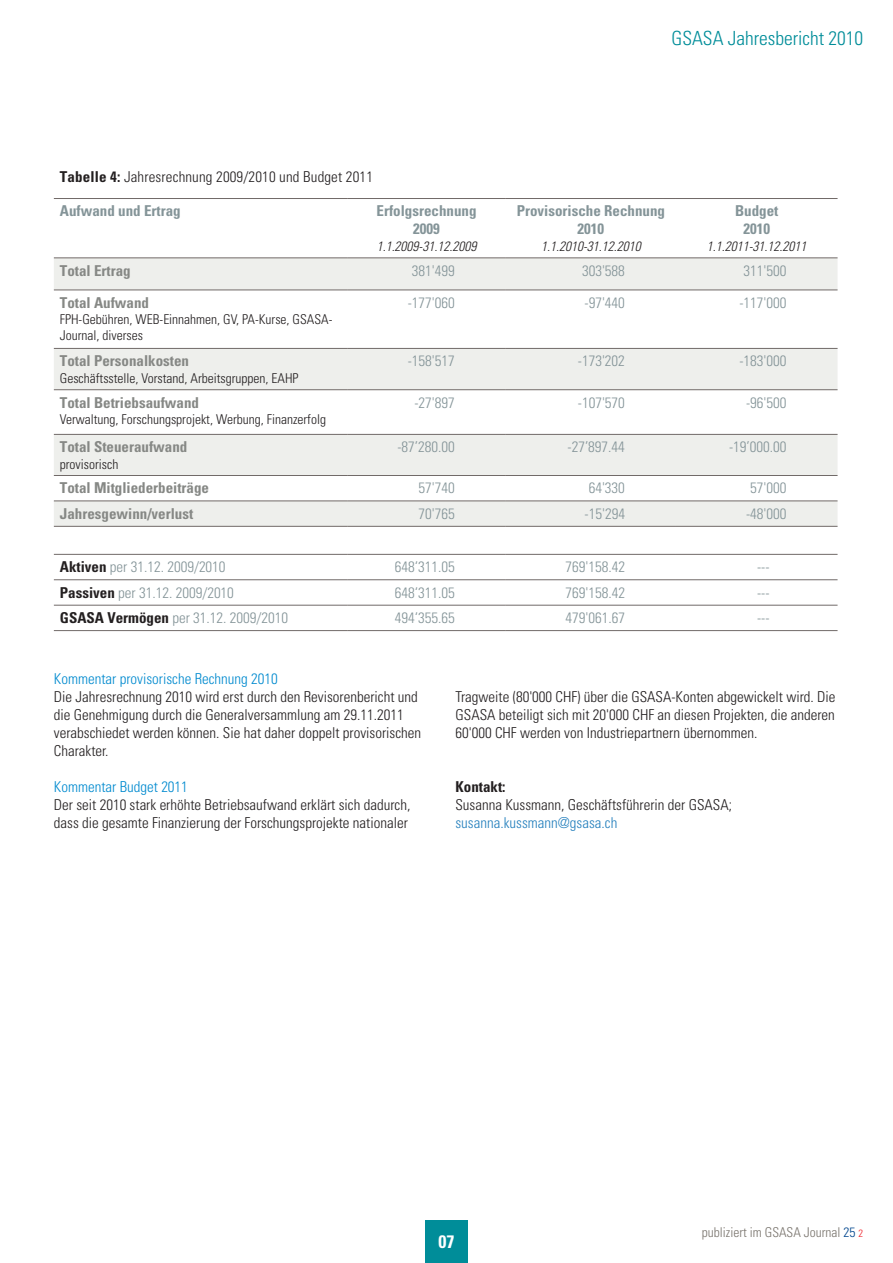
<style>
.page{position:relative;width:893px;height:1263px;background:#fff}
.page>*{position:absolute;margin:0;border:0;box-sizing:border-box;transform-origin:0 0}
.t1{font:300 condensed 19.5px "Univers";color:#008d99}
.t2{font:700 condensed 18px "Univers";color:#fff}
.t3{font:300 condensed 15px/18px "Univers";color:#231f20}
.t4{font:300 condensed 15px "Univers";color:#849498}
.t5{font:700 condensed 15px "Univers";color:#868885}
.t6{font:700 condensed 15px/18px "Univers";color:#849498;text-align:center}
.t7{font:300 condensed 15px "Univers";color:#008acf}
.t8{font:300 condensed 15px "Univers";color:#2580bd}
.t9{font:700 condensed 15px "Univers";color:#231f20}
.t10{font:300 condensed 13.5px/16.2px "Univers";color:#231f20}
.t11{font:italic 300 condensed 13.5px "Univers";color:#231f20}
.t12{font:300 condensed 13.5px "Univers";color:#7a756e}
.s1{font-weight:700}
.s2{font-weight:700;color:#231f20}
.s3{color:#01468e}
.s4{font-size:10.5px;color:#ee1c26}
</style>
<div class="page">
<div style="left:425px;top:1220px;width:43px;height:43px;background:#008d99"></div>
<svg style="left:54px;top:258px;width:783px;height:268px;fill:#eeefec"></svg>
<hr style="left:54px;top:579px;width:293px;height:1px;background:#716a68">
<hr style="left:347px;top:579px;width:159px;height:1px;background:#716a68">
<hr style="left:506px;top:579px;width:170px;height:1px;background:#716a68">
<hr style="left:676px;top:579px;width:161px;height:1px;background:#716a68">
<hr style="left:54px;top:198px;width:293px;height:1px;background:#716a68">
<hr style="left:347px;top:198px;width:159px;height:1px;background:#716a68">
<hr style="left:506px;top:198px;width:170px;height:1px;background:#716a68">
<hr style="left:676px;top:198px;width:161px;height:1px;background:#716a68">
<hr style="left:54px;top:257px;width:293px;height:1px;background:#716a68">
<hr style="left:347px;top:257px;width:159px;height:1px;background:#716a68">
<hr style="left:506px;top:257px;width:170px;height:1px;background:#716a68">
<hr style="left:676px;top:257px;width:161px;height:1px;background:#716a68">
<hr style="left:54px;top:475px;width:293px;height:1px;background:#716a68">
<hr style="left:347px;top:475px;width:159px;height:1px;background:#716a68">
<hr style="left:506px;top:475px;width:170px;height:1px;background:#716a68">
<hr style="left:676px;top:475px;width:161px;height:1px;background:#716a68">
<hr style="left:54px;top:605px;width:293px;height:1px;background:#716a68">
<hr style="left:347px;top:605px;width:159px;height:1px;background:#716a68">
<hr style="left:506px;top:605px;width:170px;height:1px;background:#716a68">
<hr style="left:676px;top:605px;width:161px;height:1px;background:#716a68">
<hr style="left:54px;top:630px;width:293px;height:1px;background:#716a68">
<hr style="left:347px;top:630px;width:159px;height:1px;background:#716a68">
<hr style="left:506px;top:630px;width:170px;height:1px;background:#716a68">
<hr style="left:676px;top:630px;width:161px;height:1px;background:#716a68">
<hr style="left:54px;top:348px;width:293px;height:1px;background:#716a68">
<hr style="left:347px;top:348px;width:159px;height:1px;background:#716a68">
<hr style="left:506px;top:348px;width:170px;height:1px;background:#716a68">
<hr style="left:676px;top:348px;width:161px;height:1px;background:#716a68">
<hr style="left:54px;top:501px;width:293px;height:1px;background:#716a68">
<hr style="left:347px;top:501px;width:159px;height:1px;background:#716a68">
<hr style="left:506px;top:501px;width:170px;height:1px;background:#716a68">
<hr style="left:676px;top:501px;width:161px;height:1px;background:#716a68">
<hr style="left:54px;top:526px;width:293px;height:1px;background:#716a68">
<hr style="left:347px;top:526px;width:159px;height:1px;background:#716a68">
<hr style="left:506px;top:526px;width:170px;height:1px;background:#716a68">
<hr style="left:676px;top:526px;width:161px;height:1px;background:#716a68">
<hr style="left:54px;top:554px;width:293px;height:1px;background:#716a68">
<hr style="left:347px;top:554px;width:159px;height:1px;background:#716a68">
<hr style="left:506px;top:554px;width:170px;height:1px;background:#716a68">
<hr style="left:676px;top:554px;width:161px;height:1px;background:#716a68">
<hr style="left:54px;top:290px;width:293px;height:1px;background:#716a68">
<hr style="left:347px;top:290px;width:159px;height:1px;background:#716a68">
<hr style="left:506px;top:290px;width:170px;height:1px;background:#716a68">
<hr style="left:676px;top:290px;width:161px;height:1px;background:#716a68">
<hr style="left:54px;top:389px;width:293px;height:1px;background:#716a68">
<hr style="left:347px;top:389px;width:159px;height:1px;background:#716a68">
<hr style="left:506px;top:389px;width:170px;height:1px;background:#716a68">
<hr style="left:676px;top:389px;width:161px;height:1px;background:#716a68">
<hr style="left:54px;top:434px;width:293px;height:1px;background:#716a68">
<hr style="left:347px;top:434px;width:159px;height:1px;background:#716a68">
<hr style="left:506px;top:434px;width:170px;height:1px;background:#716a68">
<hr style="left:676px;top:434px;width:161px;height:1px;background:#716a68">
<h1 class="t1" style="left:671px;top:27px;width:193px">GSASA Jahresbericht 2010</h1>
<p class="t3" style="left:60px;top:167px;width:315px"><span class="s1">Tabelle 4:</span> Jahresrechnung 2009/2010 und Budget 2011</p>
<p class="t6" style="left:60px;top:202px;width:122px">Aufwand und Ertrag</p>
<p class="t6" style="left:376px;top:202px;width:101px">Erfolgsrechnung<br>2009</p>
<p class="t11" style="left:377px;top:238px;width:101px">1.1.2009-31.12.2009</p>
<p class="t6" style="left:517px;top:202px;width:150px">Provisorische Rechnung<br>2010</p>
<p class="t11" style="left:541px;top:238px;width:101px">1.1.2010-31.12.2010</p>
<p class="t6" style="left:735px;top:202px;width:45px">Budget<br>2010</p>
<p class="t11" style="left:707px;top:238px;width:101px">1.1.2011-31.12.2011</p>
<p class="t5" style="left:60px;top:261px;width:72px">Total Ertrag</p>
<p class="t4" style="left:412px;top:262px;width:44px">381'499</p>
<p class="t4" style="left:582px;top:262px;width:44px">303'588</p>
<p class="t4" style="left:744px;top:262px;width:44px">311'500</p>
<p class="t5" style="left:60px;top:293px;width:91px">Total Aufwand</p>
<p class="t10" style="left:60px;top:311px;width:274px">FPH-Gebühren, WEB-Einnahmen, GV, PA-Kurse, GSASA-<br>Journal, diverses</p>
<p class="t4" style="left:408px;top:293px;width:49px">-177'060</p>
<p class="t4" style="left:584px;top:293px;width:42px">-97'440</p>
<p class="t4" style="left:739px;top:293px;width:49px">-117'000</p>
<p class="t5" style="left:60px;top:352px;width:131px">Total Personalkosten</p>
<p class="t10" style="left:60px;top:370px;width:240px">Geschäftsstelle, Vorstand, Arbeitsgruppen, EAHP</p>
<p class="t4" style="left:408px;top:352px;width:49px">-158'517</p>
<p class="t4" style="left:578px;top:352px;width:49px">-173'202</p>
<p class="t4" style="left:739px;top:352px;width:49px">-183'000</p>
<p class="t5" style="left:60px;top:393px;width:141px">Total Betriebsaufwand</p>
<p class="t10" style="left:60px;top:411px;width:268px">Verwaltung, Forschungsprojekt, Werbung, Finanzerfolg</p>
<p class="t4" style="left:414px;top:393px;width:42px">-27'897</p>
<p class="t4" style="left:578px;top:393px;width:49px">-107'570</p>
<p class="t4" style="left:746px;top:393px;width:42px">-96'500</p>
<p class="t5" style="left:60px;top:438px;width:129px">Total Steueraufwand</p>
<p class="t10" style="left:60px;top:456px;width:60px">provisorisch</p>
<p class="t4" style="left:397px;top:438px;width:59px">-87’280.00</p>
<p class="t4" style="left:567px;top:438px;width:59px">-27’897.44</p>
<p class="t4" style="left:729px;top:438px;width:59px">-19’000.00</p>
<p class="t5" style="left:60px;top:479px;width:151px">Total Mitgliederbeiträge</p>
<p class="t4" style="left:419px;top:479px;width:38px">57'740</p>
<p class="t4" style="left:589px;top:479px;width:38px">64'330</p>
<p class="t4" style="left:750px;top:479px;width:38px">57'000</p>
<p class="t5" style="left:60px;top:504px;width:135px">Jahresgewinn/verlust</p>
<p class="t4" style="left:419px;top:504px;width:38px">70'765</p>
<p class="t4" style="left:584px;top:504px;width:42px">-15'294</p>
<p class="t4" style="left:746px;top:504px;width:42px">-48'000</p>
<p class="t4" style="left:60px;top:558px;width:167px"><span class="s2">Aktiven</span> per 31.12. 2009/2010</p>
<p class="t4" style="left:395px;top:558px;width:61px">648‘311.05</p>
<p class="t4" style="left:565px;top:558px;width:61px">769'158.42</p>
<p class="t4" style="left:757px;top:558px;width:14px">---</p>
<p class="t4" style="left:60px;top:583px;width:176px"><span class="s2">Passiven</span> per 31.12. 2009/2010</p>
<p class="t4" style="left:395px;top:583px;width:61px">648‘311.05</p>
<p class="t4" style="left:565px;top:583px;width:61px">769'158.42</p>
<p class="t4" style="left:757px;top:583px;width:14px">---</p>
<p class="t4" style="left:60px;top:609px;width:230px"><span class="s2">GSASA Vermögen</span> per 31.12. 2009/2010</p>
<p class="t4" style="left:395px;top:609px;width:61px">494‘355.65</p>
<p class="t4" style="left:565px;top:609px;width:61px">479'061.67</p>
<p class="t4" style="left:757px;top:609px;width:14px">---</p>
<p class="t7" style="left:54px;top:670px;width:226px">Kommentar provisorische Rechnung 2010</p>
<p class="t3" style="left:54px;top:688px;width:369px">Die Jahresrechnung 2010 wird erst durch den Revisorenbericht und die Genehmigung durch die Generalversammlung am 29.11.2011 verabschiedet werden können. Sie hat daher doppelt provisorischen Charakter.</p>
<p class="t7" style="left:54px;top:778px;width:136px">Kommentar Budget 2011</p>
<p class="t3" style="left:54px;top:796px;width:358px">Der seit 2010 stark erhöhte Betriebsaufwand erklärt sich dadurch, dass die gesamte Finanzierung der Forschungsprojekte nationaler</p>
<p class="t3" style="left:455px;top:688px;width:382px;text-align:justify">Tragweite (80'000 CHF) über die GSASA-Konten abgewickelt wird. Die GSASA beteiligt sich mit 20'000 CHF an diesen Projekten, die anderen 60'000 CHF werden von Industriepartnern übernommen.</p>
<p class="t9" style="left:455px;top:777px;width:52px">Kontakt:</p>
<p class="t3" style="left:455px;top:796px;width:278px">Susanna Kussmann, Geschäftsführerin der GSASA;</p>
<p class="t8" style="left:455px;top:814px;width:163px">susanna.kussmann@gsasa.ch</p>
<p class="t2" style="left:438px;top:1230px;width:17px">07</p>
<p class="t12" style="left:702px;top:1224px;width:163px">publiziert im GSASA Journal <span class="s3">25</span> <span class="s4">2</span></p>
</div>
